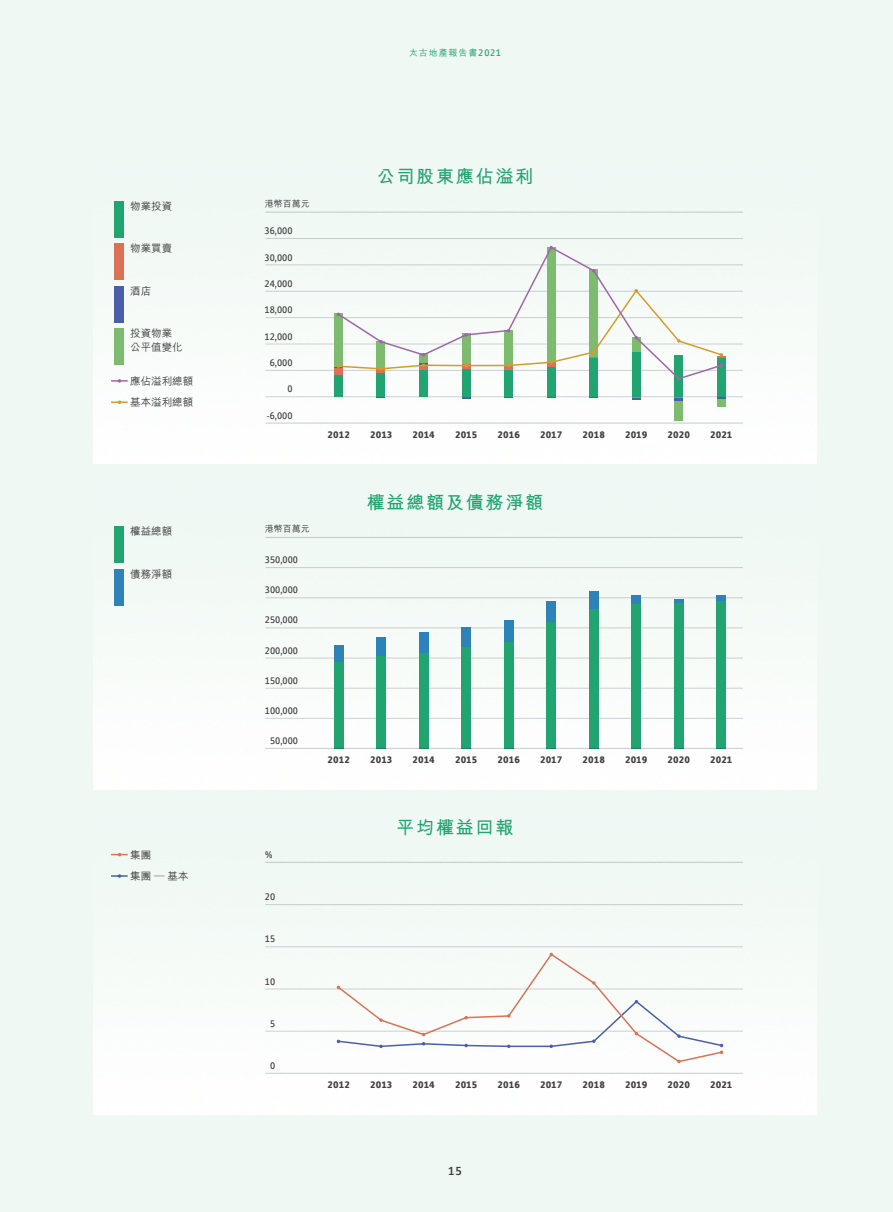
<style>
.page{position:relative;width:893px;height:1212px;background:#f0f8f3}
.page>*{position:absolute;margin:0;border:0;box-sizing:border-box;transform-origin:0 0}
.t1{font:700 18px "M Hei HK";letter-spacing:.1em;color:#22a470}
.t2{font:500 12px "FS Jack";color:#414042}
.t3{font:500 10.5px/21.5px "M Hei HK";color:#414042}
.t4{font:700 9.75px "FS Jack";color:#414042}
.t5{font:9.75px "FS Jack";color:#414042}
.t6{font:500 9px "M Hei HK";letter-spacing:.1em;color:#22a470}
.t7{font:500 9px "M Hei HK";color:#414042}
.s1{font-family:"FS Jack";font-weight:400;font-size:9.75px}
</style>
<div class="page">
<img style="left:94px;top:526px;width:722px;height:263px">
<div style="left:115px;top:526px;width:9px;height:36px;background:#22a470"></div>
<div style="left:115px;top:569px;width:9px;height:36px;background:#2d83b8"></div>
<hr style="left:265px;top:567px;width:478px;height:1px;background:#d1d3d4">
<hr style="left:265px;top:597px;width:478px;height:1px;background:#d1d3d4">
<hr style="left:265px;top:627px;width:478px;height:1px;background:#d1d3d4">
<hr style="left:265px;top:658px;width:478px;height:1px;background:#d1d3d4">
<hr style="left:265px;top:688px;width:478px;height:1px;background:#d1d3d4">
<hr style="left:265px;top:718px;width:478px;height:1px;background:#d1d3d4">
<div style="left:334px;top:645px;width:9px;height:17px;background:#2d83b8"></div>
<div style="left:377px;top:637px;width:9px;height:19px;background:#2d83b8"></div>
<div style="left:419px;top:632px;width:9px;height:21px;background:#2d83b8"></div>
<div style="left:462px;top:627px;width:9px;height:20px;background:#2d83b8"></div>
<div style="left:504px;top:620px;width:9px;height:22px;background:#2d83b8"></div>
<div style="left:547px;top:601px;width:9px;height:21px;background:#2d83b8"></div>
<div style="left:589px;top:591px;width:9px;height:18px;background:#2d83b8"></div>
<div style="left:632px;top:595px;width:9px;height:9px;background:#2d83b8"></div>
<svg style="left:674px;top:599px;width:9px;height:4px"></svg>
<div style="left:717px;top:595px;width:9px;height:6px;background:#2d83b8"></div>
<div style="left:334px;top:662px;width:9px;height:86px;background:#22a470"></div>
<div style="left:377px;top:656px;width:9px;height:92px;background:#22a470"></div>
<div style="left:419px;top:653px;width:9px;height:95px;background:#22a470"></div>
<div style="left:462px;top:647px;width:9px;height:101px;background:#22a470"></div>
<div style="left:504px;top:642px;width:9px;height:106px;background:#22a470"></div>
<div style="left:547px;top:622px;width:9px;height:126px;background:#22a470"></div>
<div style="left:589px;top:609px;width:9px;height:139px;background:#22a470"></div>
<div style="left:632px;top:604px;width:9px;height:144px;background:#22a470"></div>
<div style="left:674px;top:603px;width:9px;height:145px;background:#22a470"></div>
<div style="left:717px;top:601px;width:9px;height:147px;background:#22a470"></div>
<hr style="left:265px;top:537px;width:478px;height:1px;background:#d1d3d4">
<hr style="left:265px;top:748px;width:478px;height:1px;background:#d1d3d4">
<img style="left:94px;top:856px;width:722px;height:258px">
<svg style="left:111px;top:853px;width:17px;height:3px"></svg>
<svg style="left:111px;top:874px;width:17px;height:4px"></svg>
<hr style="left:265px;top:904px;width:478px;height:1px;background:#d1d3d4">
<hr style="left:265px;top:946px;width:478px;height:1px;background:#d1d3d4">
<hr style="left:265px;top:988px;width:478px;height:1px;background:#d1d3d4">
<hr style="left:265px;top:1031px;width:478px;height:1px;background:#d1d3d4">
<svg style="left:336px;top:952px;width:387px;height:111px"></svg>
<hr style="left:265px;top:862px;width:478px;height:1px;background:#d1d3d4">
<hr style="left:265px;top:1073px;width:478px;height:1px;background:#d1d3d4">
<img style="left:94px;top:201px;width:722px;height:263px">
<div style="left:115px;top:201px;width:9px;height:36px;background:#22a470"></div>
<div style="left:115px;top:244px;width:9px;height:36px;background:#db7256"></div>
<div style="left:115px;top:286px;width:9px;height:36px;background:#4b5eaa"></div>
<div style="left:115px;top:329px;width:9px;height:36px;background:#7dbb6e"></div>
<svg style="left:111px;top:379px;width:17px;height:4px"></svg>
<svg style="left:111px;top:400px;width:17px;height:4px"></svg>
<hr style="left:265px;top:238px;width:478px;height:1px;background:#d1d3d4">
<hr style="left:265px;top:264px;width:478px;height:1px;background:#d1d3d4">
<hr style="left:265px;top:291px;width:478px;height:1px;background:#d1d3d4">
<hr style="left:265px;top:317px;width:478px;height:1px;background:#d1d3d4">
<hr style="left:265px;top:344px;width:478px;height:1px;background:#d1d3d4">
<hr style="left:265px;top:370px;width:478px;height:1px;background:#d1d3d4">
<hr style="left:265px;top:396px;width:478px;height:1px;background:#d1d3d4">
<div style="left:674px;top:400px;width:9px;height:21px;background:#7dbb6e"></div>
<div style="left:717px;top:398px;width:9px;height:9px;background:#7dbb6e"></div>
<svg style="left:632px;top:397px;width:9px;height:3px"></svg>
<svg style="left:674px;top:397px;width:9px;height:3px"></svg>
<div style="left:334px;top:375px;width:9px;height:22px;background:#22a470"></div>
<div style="left:376px;top:373px;width:9px;height:24px;background:#22a470"></div>
<div style="left:419px;top:370px;width:9px;height:27px;background:#22a470"></div>
<div style="left:462px;top:369px;width:9px;height:28px;background:#22a470"></div>
<div style="left:504px;top:371px;width:9px;height:26px;background:#22a470"></div>
<div style="left:547px;top:367px;width:9px;height:30px;background:#22a470"></div>
<div style="left:589px;top:358px;width:9px;height:39px;background:#22a470"></div>
<div style="left:632px;top:352px;width:9px;height:45px;background:#22a470"></div>
<div style="left:674px;top:356px;width:9px;height:41px;background:#22a470"></div>
<div style="left:717px;top:359px;width:9px;height:38px;background:#22a470"></div>
<svg style="left:334px;top:245px;width:392px;height:136px"></svg>
<hr style="left:265px;top:212px;width:478px;height:1px;background:#d1d3d4">
<hr style="left:265px;top:422px;width:478px;height:2px;background:#d1d3d4">
<p class="t6" style="left:409px;top:46px;width:93px">太古地產報告書<span class="s1">2021</span></p>
<p class="t3" style="left:130px;top:195px;width:43px">物業投資</p>
<p class="t7" style="left:265px;top:197px;width:46px">港幣百萬元</p>
<p class="t3" style="left:130px;top:237px;width:43px">物業買賣</p>
<p class="t3" style="left:130px;top:279px;width:22px">酒店</p>
<p class="t3" style="left:130px;top:326px;width:54px;line-height:13.5px">投資物業公平值變化</p>
<p class="t3" style="left:130px;top:369px;width:64px">應佔溢利總額基本溢利總額</p>
<p class="t5" style="left:265px;top:223px;width:29px">36,000</p>
<p class="t5" style="left:265px;top:249px;width:29px">30,000</p>
<p class="t5" style="left:265px;top:276px;width:29px">24,000</p>
<p class="t5" style="left:265px;top:302px;width:29px">18,000</p>
<p class="t5" style="left:265px;top:328px;width:29px">12,000</p>
<p class="t5" style="left:270px;top:355px;width:24px">6,000</p>
<p class="t5" style="left:287px;top:381px;width:7px">0</p>
<p class="t5" style="left:267px;top:408px;width:27px">-6,000</p>
<h1 class="t1" style="left:377px;top:164px;width:158px">公司股東應佔溢利</h1>
<p class="t4" style="left:328px;top:426px;width:24px">2012</p>
<p class="t4" style="left:370px;top:426px;width:24px">2013</p>
<p class="t4" style="left:412px;top:426px;width:24px">2014</p>
<p class="t4" style="left:455px;top:426px;width:24px">2015</p>
<p class="t4" style="left:498px;top:426px;width:24px">2016</p>
<p class="t4" style="left:540px;top:426px;width:24px">2017</p>
<p class="t4" style="left:583px;top:426px;width:24px">2018</p>
<p class="t4" style="left:625px;top:426px;width:24px">2019</p>
<p class="t4" style="left:668px;top:426px;width:24px">2020</p>
<p class="t4" style="left:710px;top:426px;width:24px">2021</p>
<p class="t3" style="left:130px;top:520px;width:43px">權益總額</p>
<p class="t3" style="left:130px;top:562px;width:43px">債務淨額</p>
<p class="t3" style="left:130px;top:843px;width:60px">集團<br>集團 — 基本</p>
<p class="t7" style="left:265px;top:522px;width:46px">港幣百萬元</p>
<p class="t5" style="left:265px;top:552px;width:34px">350,000</p>
<p class="t5" style="left:265px;top:582px;width:34px">300,000</p>
<p class="t5" style="left:265px;top:612px;width:34px">250,000</p>
<p class="t5" style="left:265px;top:642px;width:34px">200,000</p>
<p class="t5" style="left:265px;top:673px;width:34px">150,000</p>
<p class="t5" style="left:265px;top:703px;width:34px">100,000</p>
<p class="t5" style="left:270px;top:733px;width:29px">50,000</p>
<h1 class="t1" style="left:367px;top:489px;width:178px">權益總額及債務淨額</h1>
<p class="t4" style="left:328px;top:752px;width:24px">2012</p>
<p class="t4" style="left:370px;top:752px;width:24px">2013</p>
<p class="t4" style="left:412px;top:752px;width:24px">2014</p>
<p class="t4" style="left:455px;top:752px;width:24px">2015</p>
<p class="t4" style="left:498px;top:752px;width:24px">2016</p>
<p class="t4" style="left:540px;top:752px;width:24px">2017</p>
<p class="t4" style="left:583px;top:752px;width:24px">2018</p>
<p class="t4" style="left:625px;top:752px;width:24px">2019</p>
<p class="t4" style="left:668px;top:752px;width:24px">2020</p>
<p class="t4" style="left:710px;top:752px;width:24px">2021</p>
<p class="t5" style="left:265px;top:846px;width:9px">%</p>
<p class="t5" style="left:265px;top:889px;width:12px">20</p>
<p class="t5" style="left:265px;top:931px;width:12px">15</p>
<p class="t5" style="left:265px;top:973px;width:12px">10</p>
<p class="t5" style="left:270px;top:1016px;width:7px">5</p>
<p class="t5" style="left:270px;top:1058px;width:7px">0</p>
<h1 class="t1" style="left:396px;top:814px;width:118px">平均權益回報</h1>
<p class="t4" style="left:328px;top:1076px;width:24px">2012</p>
<p class="t4" style="left:370px;top:1076px;width:24px">2013</p>
<p class="t4" style="left:412px;top:1076px;width:24px">2014</p>
<p class="t4" style="left:455px;top:1076px;width:24px">2015</p>
<p class="t4" style="left:498px;top:1076px;width:24px">2016</p>
<p class="t4" style="left:540px;top:1076px;width:24px">2017</p>
<p class="t4" style="left:583px;top:1076px;width:24px">2018</p>
<p class="t4" style="left:625px;top:1076px;width:24px">2019</p>
<p class="t4" style="left:668px;top:1076px;width:24px">2020</p>
<p class="t4" style="left:710px;top:1076px;width:24px">2021</p>
<p class="t2" style="left:448px;top:1161px;width:15px">15</p>
</div>
